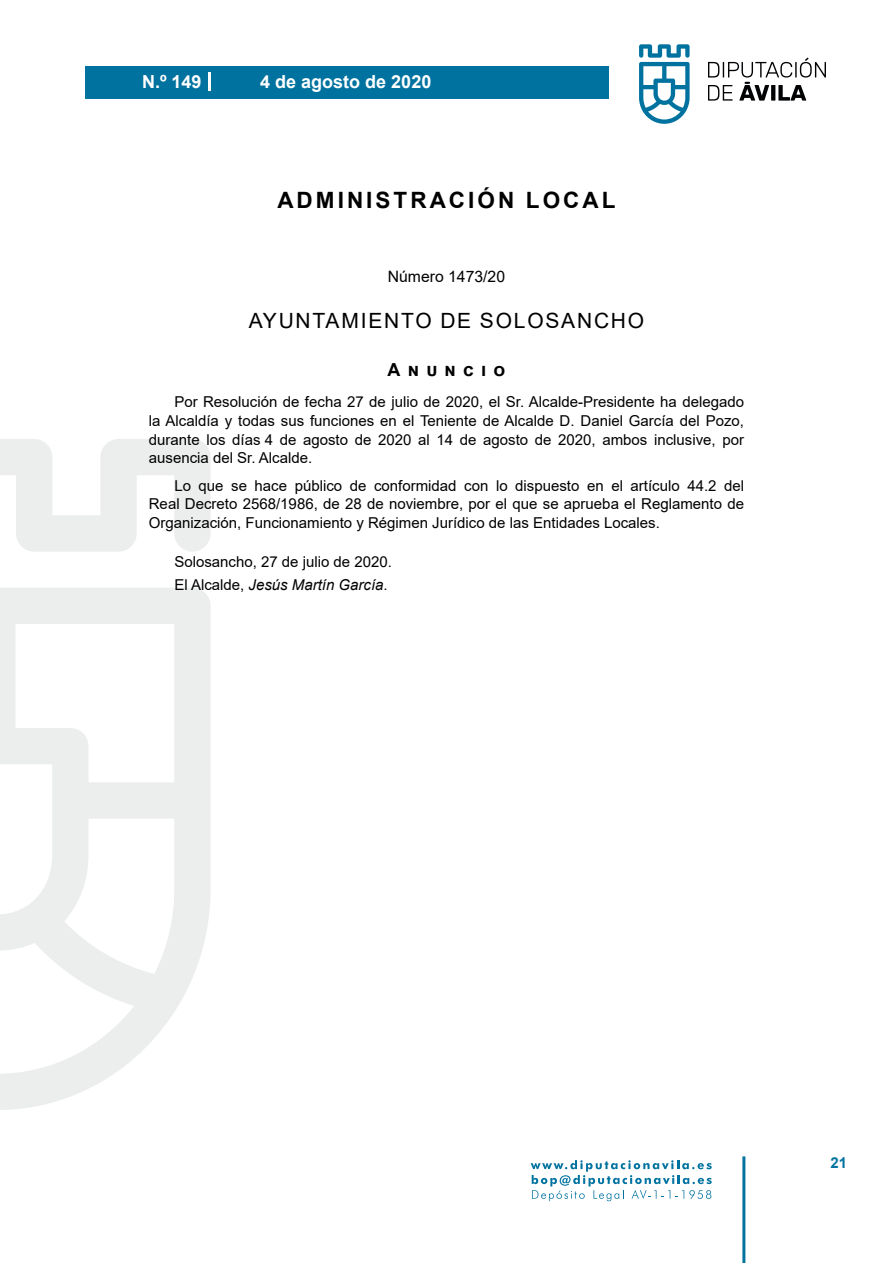
<style>
.page{position:relative;width:893px;height:1263px;background:#fff}
.page>*{position:absolute;margin:0;border:0;box-sizing:border-box;transform-origin:0 0}
.t1{font:700 22.5px "Arial";letter-spacing:.135em;color:#000}
.t2{font:21px "Arial";letter-spacing:.085em;color:#000}
.t3{font:700 18px "Arial";color:#fff}
.t4{font:700 18px "Arial";letter-spacing:.4em;color:#000}
.t5{font:15.75px "Arial";color:#000}
.t6{font:15px/18.8px "Arial";color:#000;text-align:justify}
.t7{font:700 15px "Arial";color:#04739f}
.s1{font-style:italic}
</style>
<div class="page">
<svg style="left:531px;top:1160px;width:181px;height:41px"></svg>
<div style="left:85px;top:66px;width:523px;height:33px;background:#00729f"></div>
<svg style="left:639px;top:44px;width:51px;height:80px"></svg>
<svg style="left:708px;top:58px;width:118px;height:43px"></svg>
<hr style="left:742px;top:1156px;width:3px;height:107px;background:#04739f">
<svg style="left:208px;top:72px;width:2px;height:18px"></svg>
<svg style="left:0;top:439px;width:211px;height:671px"></svg>
<p class="t3" style="left:142px;top:69px;width:61px">N.º 149</p>
<p class="t3" style="left:260px;top:69px;width:173px">4 de agosto de 2020</p>
<h1 class="t1" style="left:277px;top:184px;width:340px">ADMINISTRACIÓN LOCAL</h1>
<p class="t5" style="left:388px;top:266px;width:119px">Número 1473/20</p>
<h2 class="t2" style="left:249px;top:307px;width:397px">AYUNTAMIENTO DE SOLOSANCHO</h2>
<p class="t4" style="left:388px;top:356px;width:119px">Anuncio</p>
<p class="t6" style="left:149px;top:392px;width:597px;text-indent:26px">Por Resolución de fecha 27 de julio de 2020, el Sr. Alcalde-Presidente ha delegado la Alcaldía y todas sus funciones en el Teniente de Alcalde D. Daniel García del Pozo, durante los días 4 de agosto de 2020 al 14 de agosto de 2020, ambos inclusive, por ausencia del Sr. Alcalde.</p>
<p class="t6" style="left:149px;top:476px;width:597px;text-indent:26px">Lo que se hace público de conformidad con lo dispuesto en el artículo 44.2 del Real Decreto 2568/1986, de 28 de noviembre, por el que se aprueba el Reglamento de Organización, Funcionamiento y Régimen Jurídico de las Entidades Locales.</p>
<p class="t6" style="left:174px;top:551px;width:219px;line-height:22.2px">Solosancho, 27 de julio de 2020.<br>El Alcalde, <span class="s1">Jesús Martín García</span>.</p>
<p class="t7" style="left:831px;top:1152px;width:18px">21</p>
</div>
